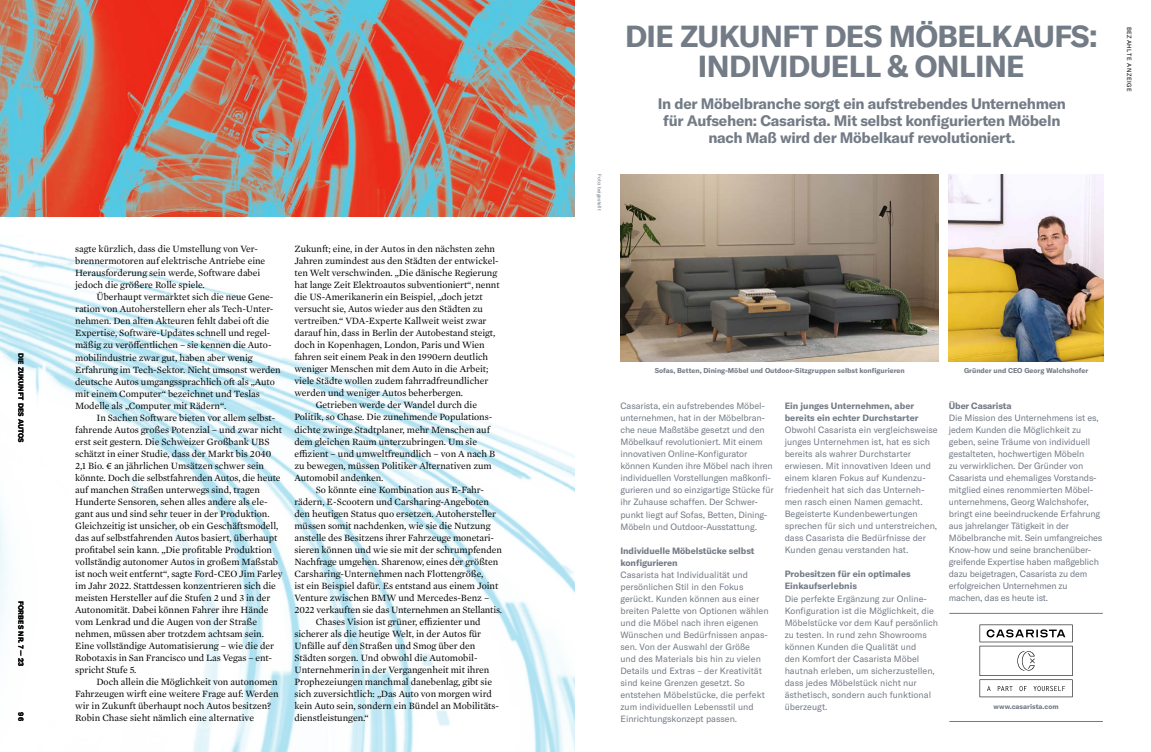
<style>
.page{position:relative;width:1151px;height:752px;background:#fff}
.page>*{position:absolute;margin:0;border:0;box-sizing:border-box;transform-origin:0 0}
.t1{font:700 30px/30px "GT America";letter-spacing:-.02em;color:#737b86;text-align:center}
.t2{font:700 15px/17px "GT America";letter-spacing:-.02em;color:#737b86;text-align:center}
.t3{font:9.8px/12px "Mercury Text G1";letter-spacing:-.005em;color:#000}
.t4{font:9px/12px "GT America";letter-spacing:-.01em;color:#737b86}
.t5{font:700 9px/12px "GT America";color:#737b86}
.t6{font:700 7px "GT America";color:#737b86}
.t7{font:700 7px "GT America";letter-spacing:.02em;color:#000}
.t8{font:6px "GT America";letter-spacing:.1em;color:#000}
.t9{font:5px "GT America";color:#737b86}
</style>
<div class="page">
<img style="left:0;top:0;width:575px;height:216px">
<img style="left:0;top:243px;width:575px;height:508px">
<img style="left:620px;top:174px;width:318px;height:187px">
<img style="left:949px;top:174px;width:154px;height:187px">
<hr style="left:949px;top:612px;width:154px;height:1px;background:#737b86">
<hr style="left:949px;top:720px;width:154px;height:1px;background:#737b86">
<svg style="left:979px;top:624px;width:94px;height:72px"></svg>
<p class="t7" style="left:25px;top:352px;width:92px;rotate:90deg">DIE ZUKUNFT DES AUTOS</p>
<p class="t7" style="left:25px;top:600px;width:67px;rotate:90deg">FORBES NR. 7 — 23</p>
<p class="t7" style="left:25px;top:711px;width:10px;rotate:90deg">96</p>
<p class="t3" style="left:75px;top:242px;width:192px">sagte kürzlich, dass die Umstellung von Ver&shy;brennermotoren auf elektrische Antriebe eine Herausforderung sein werde, Software dabei jedoch die größere Rolle spiele.</p>
<p class="t3" style="left:75px;top:290px;width:207px;text-indent:21px">Überhaupt vermarktet sich die neue Gene&shy;ration von Autoherstellern eher als Tech-Unter&shy;nehmen. Den alten Akteuren fehlt dabei oft die Expertise, Software-Updates schnell und regel&shy;mäßig zu veröffentlichen – sie kennen die Auto&shy;mobilindustrie zwar gut, haben aber wenig Erfahrung im Tech-Sektor. Nicht umsonst werden deutsche Autos umgangssprachlich oft als „Auto mit einem Computer“ bezeichnet und Teslas Modelle als „Computer mit Rädern“.</p>
<p class="t3" style="left:75px;top:410px;width:209px;text-indent:21px">In Sachen Software bieten vor allem selbst&shy;fahrende Autos großes Potenzial – und zwar nicht erst seit gestern. Die Schweizer Großbank UBS schätzt in einer Studie, dass der Markt bis 2040<br>2,1 Bio. € an jährlichen Umsätzen schwer sein könnte. Doch die selbstfahrenden Autos, die heute auf manchen Straßen unterwegs sind, tragen Hunderte Sensoren, sehen alles andere als ele&shy;gant aus und sind sehr teuer in der Produktion.<br>Gleichzeitig ist unsicher, ob ein Geschäftsmodell, das auf selbstfahrenden Autos basiert, überhaupt profitabel sein kann. „Die profitable Produktion vollständig autonomer Autos in großem Maßstab ist noch weit entfernt“, sagte Ford-CEO Jim Farley im Jahr 2022. Stattdessen konzentrieren sich die meisten Hersteller auf die Stufen 2 und 3 in der Autonomität. Dabei können Fahrer ihre Hände vom Lenkrad und die Augen von der Straße nehmen, müssen aber trotzdem achtsam sein.<br>Eine vollständige Automatisierung – wie die der Robotaxis in San Francisco und Las Vegas – ent&shy;spricht Stufe 5.</p>
<p class="t3" style="left:75px;top:674px;width:205px;text-indent:21px">Doch allein die Möglichkeit von autonomen Fahrzeugen wirft eine weitere Frage auf: Werden wir in Zukunft überhaupt noch Autos besitzen?<br>Robin Chase sieht nämlich eine alternative</p>
<p class="t3" style="left:294px;top:242px;width:202px">Zukunft; eine, in der Autos in den nächsten zehn</p>
<p class="t3" style="left:294px;top:254px;width:206px">Jahren zumindest aus den Städten der entwickel-</p>
<p class="t3" style="left:294px;top:266px;width:204px">ten Welt verschwinden. „Die dänische Regierung</p>
<p class="t3" style="left:294px;top:278px;width:207px">hat lange Zeit Elektroautos subventioniert“, nennt</p>
<p class="t3" style="left:294px;top:290px;width:190px">die US-Amerikanerin ein Beispiel, „doch jetzt</p>
<p class="t3" style="left:294px;top:302px;width:190px">versucht sie, Autos wieder aus den Städten zu</p>
<p class="t3" style="left:294px;top:314px;width:194px">vertreiben.“ VDA-Experte Kallweit weist zwar</p>
<p class="t3" style="left:294px;top:326px;width:202px">darauf hin, dass in Berlin der Autobestand steigt,</p>
<p class="t3" style="left:294px;top:338px;width:192px">doch in Kopenhagen, London, Paris und Wien</p>
<p class="t3" style="left:294px;top:350px;width:195px">fahren seit einem Peak in den 1990ern deutlich</p>
<p class="t3" style="left:294px;top:362px;width:195px">weniger Menschen mit dem Auto in die Arbeit;</p>
<p class="t3" style="left:294px;top:374px;width:195px">viele Städte wollen zudem fahrradfreundlicher</p>
<p class="t3" style="left:294px;top:386px;width:170px">werden und weniger Autos beherbergen.</p>
<p class="t3" style="left:316px;top:398px;width:163px">Getrieben werde der Wandel durch die</p>
<p class="t3" style="left:294px;top:410px;width:199px">Politik, so Chase. Die zunehmende Populations-</p>
<p class="t3" style="left:294px;top:422px;width:197px">dichte zwinge Stadtplaner, mehr Menschen auf</p>
<p class="t3" style="left:294px;top:434px;width:184px">dem gleichen Raum unterzubringen. Um sie</p>
<p class="t3" style="left:294px;top:446px;width:202px">effizient – und umweltfreundlich – von A nach B</p>
<p class="t3" style="left:294px;top:458px;width:199px">zu bewegen, müssen Politiker Alternativen zum</p>
<p class="t3" style="left:294px;top:470px;width:91px">Automobil andenken.</p>
<p class="t3" style="left:316px;top:482px;width:169px">So könnte eine Kombination aus E-Fahr-</p>
<p class="t3" style="left:294px;top:494px;width:196px">rädern, E-Scootern und Carsharing-Angeboten</p>
<p class="t3" style="left:294px;top:506px;width:203px">den heutigen Status quo ersetzen. Autohersteller</p>
<p class="t3" style="left:294px;top:518px;width:198px">müssen somit nachdenken, wie sie die Nutzung</p>
<p class="t3" style="left:294px;top:530px;width:201px">anstelle des Besitzens ihrer Fahrzeuge monetari-</p>
<p class="t3" style="left:294px;top:542px;width:209px">sieren können und wie sie mit der schrumpfenden</p>
<p class="t3" style="left:294px;top:554px;width:205px">Nachfrage umgehen. Sharenow, eines der größten</p>
<p class="t3" style="left:294px;top:566px;width:190px">Carsharing-Unternehmen nach Flottengröße,</p>
<p class="t3" style="left:294px;top:578px;width:205px">ist ein Beispiel dafür. Es entstand aus einem Joint</p>
<p class="t3" style="left:294px;top:590px;width:196px">Venture zwischen BMW und Mercedes-Benz –</p>
<p class="t3" style="left:294px;top:602px;width:209px">2022 verkauften sie das Unternehmen an Stellantis.</p>
<p class="t3" style="left:316px;top:614px;width:166px">Chases Vision ist grüner, effizienter und</p>
<p class="t3" style="left:294px;top:626px;width:188px">sicherer als die heutige Welt, in der Autos für</p>
<p class="t3" style="left:294px;top:638px;width:182px">Unfälle auf den Straßen und Smog über den</p>
<p class="t3" style="left:294px;top:650px;width:185px">Städten sorgen. Und obwohl die Automobil-</p>
<p class="t3" style="left:294px;top:662px;width:196px">Unternehmerin in der Vergangenheit mit ihren</p>
<p class="t3" style="left:294px;top:674px;width:199px">Prophezeiungen manchmal danebenlag, gibt sie</p>
<p class="t3" style="left:294px;top:686px;width:199px">sich zuversichtlich: „Das Auto von morgen wird</p>
<p class="t3" style="left:294px;top:698px;width:206px">kein Auto sein, sondern ein Bündel an Mobilitäts-</p>
<p class="t3" style="left:294px;top:710px;width:76px">dienstleistungen.“</p>
<p class="t9" style="left:602px;top:174px;width:38px;rotate:90deg">Foto: beigestellt</p>
<h1 class="t1" style="left:625px;top:21px;width:474px">DIE ZUKUNFT DES MÖBELKAUFS:<br>INDIVIDUELL &amp; ONLINE</h1>
<h2 class="t2" style="left:658px;top:95px;width:410px">In der Möbelbranche sorgt ein aufstrebendes Unternehmen für Aufsehen: Casarista. Mit selbst konfigurierten Möbeln nach Maß wird der Möbelkauf revolutioniert.</h2>
<p class="t8" style="left:1133px;top:26px;width:67px;rotate:90deg">BEZAHLTE ANZEIGE</p>
<p class="t6" style="left:655px;top:366px;width:251px">Sofas, Betten, Dining-Möbel und Outdoor-Sitzgruppen selbst konfigurieren</p>
<p class="t6" style="left:964px;top:366px;width:126px">Gründer und CEO Georg Walchshofer</p>
<p class="t4" style="left:620px;top:400px;width:155px">Casarista, ein aufstrebendes Möbel&shy;unternehmen, hat in der Möbelbran&shy;che neue Maßstäbe gesetzt und den Möbelkauf revolutioniert. Mit einem innovativen Online-Konfigurator können Kunden ihre Möbel nach ihren individuellen Vorstellungen maßkonfi&shy;gurieren und so einzigartige Stücke für ihr Zuhause schaffen. Der Schwer&shy;punkt liegt auf Sofas, Betten, Dining-Möbeln und Outdoor-Ausstattung.</p>
<p class="t5" style="left:620px;top:544px;width:136px">Individuelle Möbelstücke selbst konfigurieren</p>
<p class="t4" style="left:620px;top:568px;width:150px">Casarista hat Individualität und persönlichen Stil in den Fokus gerückt. Kunden können aus einer breiten Palette von Optionen wählen und die Möbel nach ihren eigenen Wünschen und Bedürfnissen anpas&shy;sen. Von der Auswahl der Größe<br>und des Materials bis hin zu vielen Details und Extras – der Kreativität sind keine Grenzen gesetzt. So entstehen Möbelstücke, die perfekt zum individuellen Lebensstil und Einrichtungskonzept passen.</p>
<p class="t5" style="left:785px;top:400px;width:135px">Ein junges Unternehmen, aber bereits ein echter Durchstarter</p>
<p class="t4" style="left:785px;top:424px;width:154px">Obwohl Casarista ein vergleichsweise junges Unternehmen ist, hat es sich bereits als wahrer Durchstarter erwiesen. Mit innovativen Ideen und einem klaren Fokus auf Kundenzu&shy;friedenheit hat sich das Unterneh&shy;men rasch einen Namen gemacht.<br>Begeisterte Kundenbewertungen sprechen für sich und unterstreichen, dass Casarista die Bedürfnisse der Kunden genau verstanden hat.</p>
<p class="t5" style="left:785px;top:568px;width:127px">Probesitzen für ein optimales<br>Einkaufserlebnis</p>
<p class="t4" style="left:785px;top:592px;width:155px">Die perfekte Ergänzung zur Online-<br>Konfiguration ist die Möglichkeit, die<br>Möbelstücke vor dem Kauf persönlich zu testen. In rund zehn Showrooms können Kunden die Qualität und<br>den Komfort der Casarista Möbel hautnah erleben, um sicherzustellen, dass jedes Möbelstück nicht nur ästhetisch, sondern auch funktional überzeugt.</p>
<p class="t5" style="left:949px;top:400px;width:64px">Über Casarista</p>
<p class="t4" style="left:949px;top:412px;width:155px">Die Mission des Unternehmens ist es, jedem Kunden die Möglichkeit zu geben, seine Träume von individuell gestalteten, hochwertigen Möbeln<br>zu verwirklichen. Der Gründer von Casarista und ehemaliges Vorstands&shy;mitglied eines renommierten Möbel&shy;unternehmens, Georg Walchshofer, bringt eine beeindruckende Erfahrung aus jahrelanger Tätigkeit in der Möbelbranche mit. Sein umfangreiches Know-how und seine branchenüber&shy;greifende Expertise haben maßgeblich dazu beigetragen, Casarista zu dem erfolgreichen Unternehmen zu machen, das es heute ist.</p>
<p class="t6" style="left:993px;top:702px;width:67px">www.casarista.com</p>
</div>
